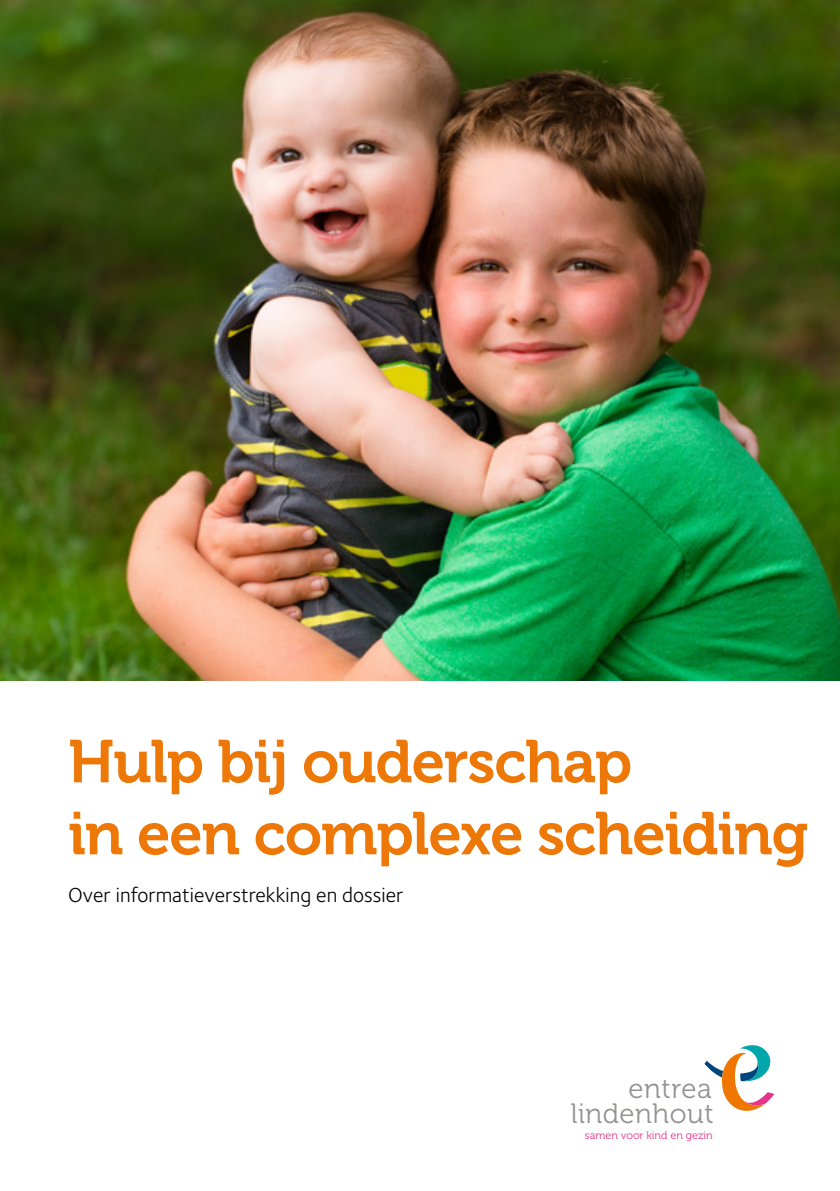
<style>
.page{position:relative;width:840px;height:1191px;background:#fff}
.page>*{position:absolute;margin:0;border:0;box-sizing:border-box;transform-origin:0 0}
.t1{font:60px/72px "Museo 700";letter-spacing:-.02em;color:#ee7807}
.t2{font:28px/24.6px "Museo 300";letter-spacing:.02em;color:#939391;text-align:right}
.t3{font:21px "Foundry Sterling";color:#000}
.t4{font:11px "Museo 300";color:#e4358b}
</style>
<div class="page">
<img style="left:0;top:0;width:839px;height:680px">
<svg style="left:704px;top:1045px;width:70px;height:66px"></svg>
<p class="t1" style="left:68px;top:726px;width:741px">Hulp bij ouderschap<br>in een complexe scheiding</p>
<p class="t3" style="left:68px;top:883px;width:337px">Over informatieverstrekking en dossier</p>
<p class="t2" style="left:570px;top:1076px;width:144px">entrea lindenhout</p>
<p class="t4" style="left:584px;top:1129px;width:129px">samen voor kind en gezin</p>
</div>
